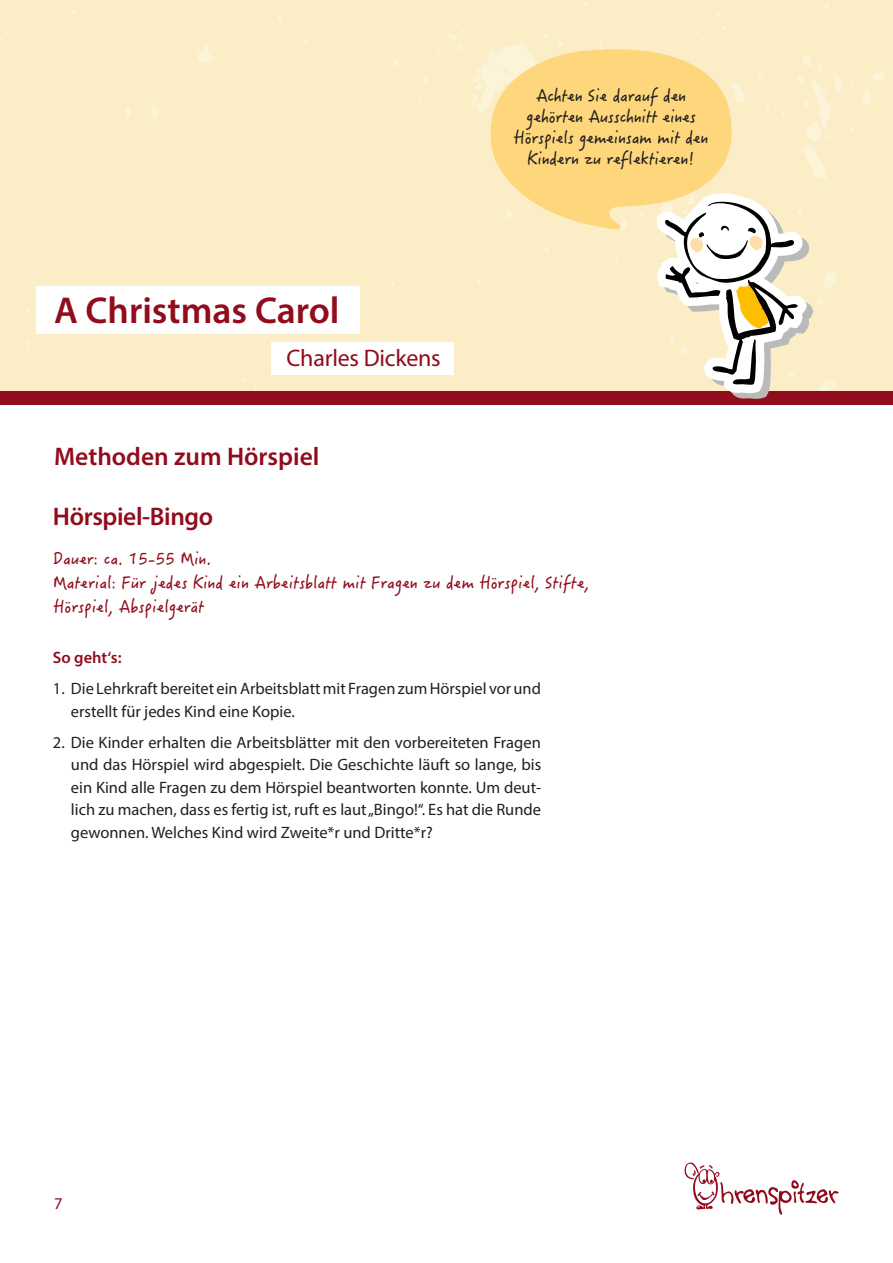
<style>
.page{position:relative;width:893px;height:1263px;background:#fff}
.page>*{position:absolute;margin:0;border:0;box-sizing:border-box;transform-origin:0 0}
.t1{font:600 37.5px "Myriad Pro";color:#910c1d}
.t2{font:600 25.5px "Myriad Pro";color:#910c1d}
.t3{font:24px "Myriad Pro";letter-spacing:-.01em;color:#910c1d}
.t4{font:16.5px/22.5px "Myriad Pro";color:#231f20}
.t5{font:16.5px/24px "Hanzi Pen SC W5";color:#910c1d}
.t6{font:16.5px/21px "Hanzi Pen SC W5";letter-spacing:-.01em;color:#231f20;text-align:center}
.t7{font:600 16.5px "Myriad Pro";color:#910c1d}
.t8{font:16.5px "Myriad Pro";color:#910c1d}
</style>
<div class="page">
<div style="left:0;top:0;width:893px;height:391px;background:#fbeec6"></div>
<div style="left:0;top:391px;width:893px;height:14px;background:#910c1d"></div>
<svg style="left:684px;top:1162px;width:154px;height:53px"></svg>
<svg style="left:475px;top:41px;width:281px;height:189px"></svg>
<svg style="left:656px;top:193px;width:157px;height:206px"></svg>
<div style="left:37px;top:286px;width:323px;height:48px;background:#fff"></div>
<div style="left:272px;top:342px;width:182px;height:33px;background:#fff"></div>
<h1 class="t1" style="left:54px;top:286px;width:287px">A Christmas Carol</h1>
<h3 class="t3" style="left:287px;top:343px;width:156px">Charles Dickens</h3>
<h2 class="t2" style="left:54px;top:440px;width:267px">Methoden zum Hörspiel</h2>
<h2 class="t2" style="left:53px;top:500px;width:162px">Hörspiel-Bingo</h2>
<p class="t6" style="left:514px;top:85px;width:196px">Achten Sie darauf den gehörten Ausschnitt eines<br>Hörspiels gemeinsam mit den<br>Kindern zu reflektieren!</p>
<p class="t5" style="left:53px;top:546px;width:537px">Dauer: ca. 15-55 Min.<br>Material: Für jedes Kind ein Arbeitsblatt mit Fragen zu dem Hörspiel, Stifte,<br>Hörspiel, Abspielgerät</p>
<p class="t7" style="left:53px;top:647px;width:70px">So geht‘s:</p>
<p class="t4" style="left:71px;top:677px;width:471px;text-indent:-18px">1. Die Lehrkraft bereitet ein Arbeitsblatt mit Fragen zum Hörspiel vor und erstellt für jedes Kind eine Kopie.</p>
<p class="t4" style="left:71px;top:730px;width:472px;text-align:justify;text-indent:-18px">2. Die Kinder erhalten die Arbeitsblätter mit den vorbereiteten Fragen und das Hörspiel wird abgespielt. Die Geschichte läuft so lange, bis ein Kind alle Fragen zu dem Hörspiel beantworten konnte. Um deut&shy;lich zu machen, dass es fertig ist, ruft es laut „Bingo!“. Es hat die Runde gewonnen. Welches Kind wird Zweite*r und Dritte*r?</p>
<p class="t8" style="left:54px;top:1194px;width:10px">7</p>
</div>
